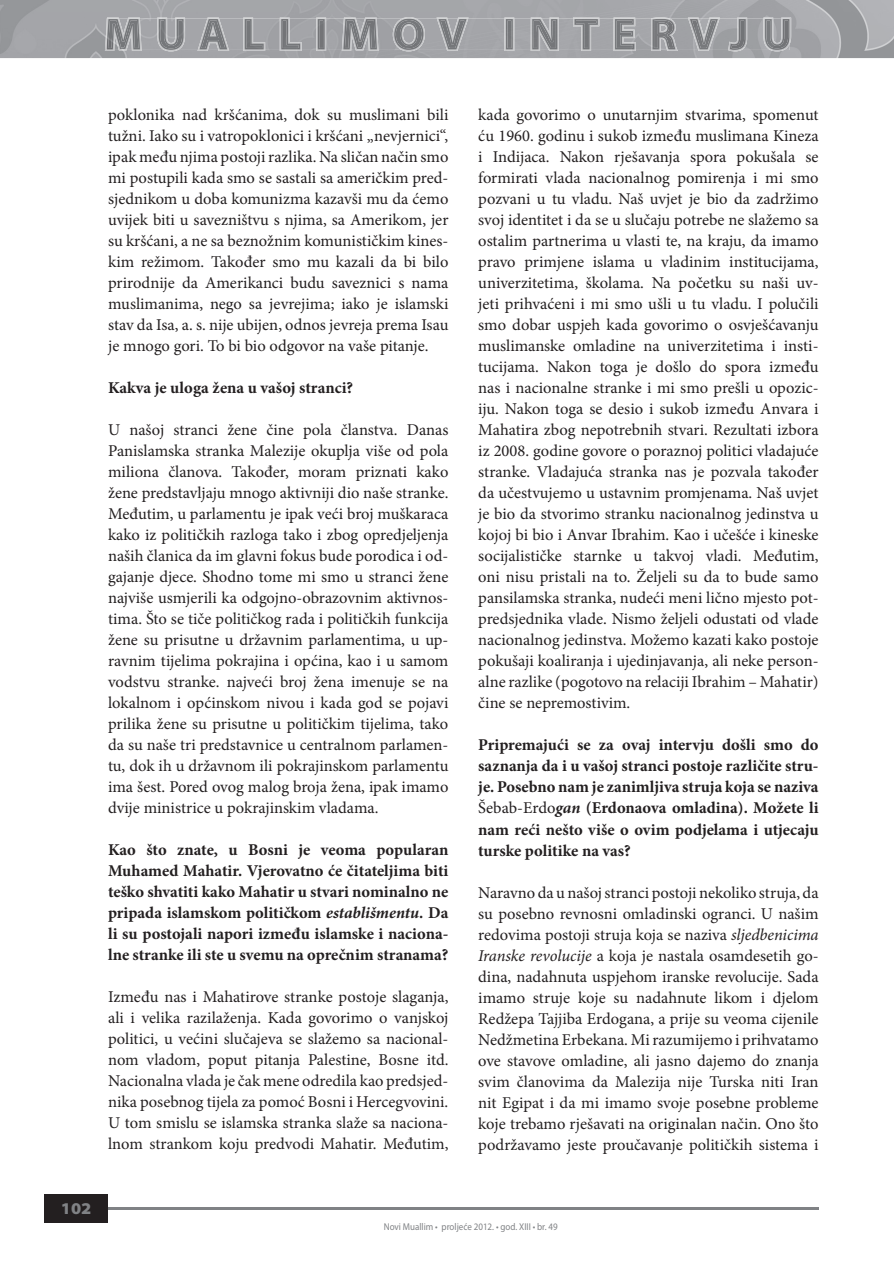
<style>
.page{position:relative;width:894px;height:1263px;background:#fff}
.page>*{position:absolute;margin:0;border:0;box-sizing:border-box;transform-origin:0 0}
.t1{font:16.5px/21px "Minion Pro";color:#231f20;text-align:justify}
.t2{font:700 16.5px/21px "Minion Pro";color:#231f20;text-align:justify}
.t3{font:900 semi-expanded 16.5px "Myriad Pro";color:#808285}
.t4{font:9.9px "Myriad Pro";color:#808285;scale:.91 1}
.s1{font-style:italic}
.s2{font-weight:400}
</style>
<div class="page">
<img style="left:0;top:0;width:893px;height:58px">
<img style="left:105px;top:17px;width:686px;height:34px">
<img style="left:106px;top:19px;width:424px;height:31px">
<img style="left:530px;top:19px;width:259px;height:31px">
<hr style="left:108px;top:1207px;width:710px;height:2px;background:#808285">
<div style="left:44px;top:1194px;width:64px;height:28px;background:#231f20"></div>
<p class="t1" style="left:108px;top:104px;width:342px">poklonika nad kršćanima, dok su muslimani bili tužni. Iako su i vatropoklonici i kršćani „nevjernici“, ipak među njima postoji razlika. Na sličan način smo mi postupili kada smo se sastali sa američkim pred&shy;sjednikom u doba komunizma kazavši mu da ćemo uvijek biti u savezništvu s njima, sa Amerikom, jer su kršćani, a ne sa beznožnim komunističkim kines&shy;kim režimom. Također smo mu kazali da bi bilo prirodnije da Amerikanci budu saveznici s nama muslimanima, nego sa jevrejima; iako je islamski stav da Isa, a. s. nije ubijen, odnos jevreja prema Isau je mnogo gori. To bi bio odgovor na vaše pitanje.</p>
<p class="t2" style="left:108px;top:377px;width:246px">Kakva je uloga žena u vašoj stranci?</p>
<p class="t1" style="left:108px;top:419px;width:342px">U našoj stranci žene čine pola članstva. Danas Panislamska stranka Malezije okuplja više od pola miliona članova. Također, moram priznati kako žene predstavljaju mnogo aktivniji dio naše stranke.<br>Međutim, u parlamentu je ipak veći broj muškaraca kako iz političkih razloga tako i zbog opredjeljenja naših članica da im glavni fokus bude porodica i od&shy;gajanje djece. Shodno tome mi smo u stranci žene najviše usmjerili ka odgojno-obrazovnim aktivnos&shy;tima. Što se tiče političkog rada i političkih funkcija žene su prisutne u državnim parlamentima, u up&shy;ravnim tijelima pokrajina i općina, kao i u samom vodstvu stranke. najveći broj žena imenuje se na lokalnom i općinskom nivou i kada god se pojavi prilika žene su prisutne u političkim tijelima, tako da su naše tri predstavnice u centralnom parlamen&shy;tu, dok ih u državnom ili pokrajinskom parlamentu ima šest. Pored ovog malog broja žena, ipak imamo dvije ministrice u pokrajinskim vladama.</p>
<p class="t2" style="left:108px;top:839px;width:342px">Kao što znate, u Bosni je veoma popularan Muhamed Mahatir. Vjerovatno će čitateljima biti teško shvatiti kako Mahatir u stvari nominalno ne pripada islamskom političkom <span class="s1">establišmentu</span>. Da li su postojali napori između islamske i naciona&shy;lne stranke ili ste u svemu na oprečnim stranama?</p>
<p class="t1" style="left:108px;top:986px;width:342px">Između nas i Mahatirove stranke postoje slaganja, ali i velika razilaženja. Kada govorimo o vanjskoj politici, u većini slučajeva se slažemo sa nacional&shy;nom vladom, poput pitanja Palestine, Bosne itd.<br>Nacionalna vlada je čak mene odredila kao predsjed&shy;nika posebnog tijela za pomoć Bosni i Hercegvovini.<br>U tom smislu se islamska stranka slaže sa naciona&shy;lnom strankom koju predvodi Mahatir. Međutim,</p>
<p class="t1" style="left:478px;top:104px;width:342px">kada govorimo o unutarnjim stvarima, spomenut ću 1960. godinu i sukob između muslimana Kineza i Indijaca. Nakon rješavanja spora pokušala se formirati vlada nacionalnog pomirenja i mi smo pozvani u tu vladu. Naš uvjet je bio da zadržimo svoj identitet i da se u slučaju potrebe ne slažemo sa ostalim partnerima u vlasti te, na kraju, da imamo pravo primjene islama u vladinim institucijama, univerzitetima, školama. Na početku su naši uv&shy;jeti prihvaćeni i mi smo ušli u tu vladu. I polučili smo dobar uspjeh kada govorimo o osvješćavanju muslimanske omladine na univerzitetima i insti&shy;tucijama. Nakon toga je došlo do spora između nas i nacionalne stranke i mi smo prešli u opozic&shy;iju. Nakon toga se desio i sukob između Anvara i Mahatira zbog nepotrebnih stvari. Rezultati izbora iz 2008. godine govore o poraznoj politici vladajuće stranke. Vladajuća stranka nas je pozvala također da učestvujemo u ustavnim promjenama. Naš uvjet je bio da stvorimo stranku nacionalnog jedinstva u kojoj bi bio i Anvar Ibrahim. Kao i učešće i kineske socijalističke starnke u takvoj vladi. Međutim, oni nisu pristali na to. Željeli su da to bude samo pansilamska stranka, nudeći meni lično mjesto pot&shy;predsjednika vlade. Nismo željeli odustati od vlade nacionalnog jedinstva. Možemo kazati kako postoje pokušaji koaliranja i ujedinjavanja, ali neke person&shy;alne razlike (pogotovo na relaciji Ibrahim – Mahatir) čine se nepremostivim.</p>
<p class="t2" style="left:478px;top:734px;width:342px">Pripremajući se za ovaj intervju došli smo do saznanja da i u vašoj stranci postoje različite stru&shy;je. Posebno nam je zanimljiva struja koja se naziva <span class="s2">Šebab-Erdo</span><span class="s1">gan</span> (Erdonaova omladina). Možete li nam reći nešto više o ovim podjelama i utjecaju turske politike na vas?</p>
<p class="t1" style="left:478px;top:882px;width:342px">Naravno da u našoj stranci postoji nekoliko struja, da su posebno revnosni omladinski ogranci. U našim redovima postoji struja koja se naziva <span class="s1">sljedbenicima Iranske revolucije</span> a koja je nastala osamdesetih go&shy;dina, nadahnuta uspjehom iranske revolucije. Sada imamo struje koje su nadahnute likom i djelom Redžepa Tajjiba Erdogana, a prije su veoma cijenile Nedžmetina Erbekana. Mi razumijemo i prihvatamo ove stavove omladine, ali jasno dajemo do znanja svim članovima da Malezija nije Turska niti Iran nit Egipat i da mi imamo svoje posebne probleme koje trebamo rješavati na originalan način. Ono što podržavamo jeste proučavanje političkih sistema i</p>
<p class="t3" style="left:61px;top:1199px;width:32px">102</p>
<p class="t4" style="left:384px;top:1220px;width:193px">Novi Muallim • proljeće 2012. • god. XIII • br. 49</p>
</div>
